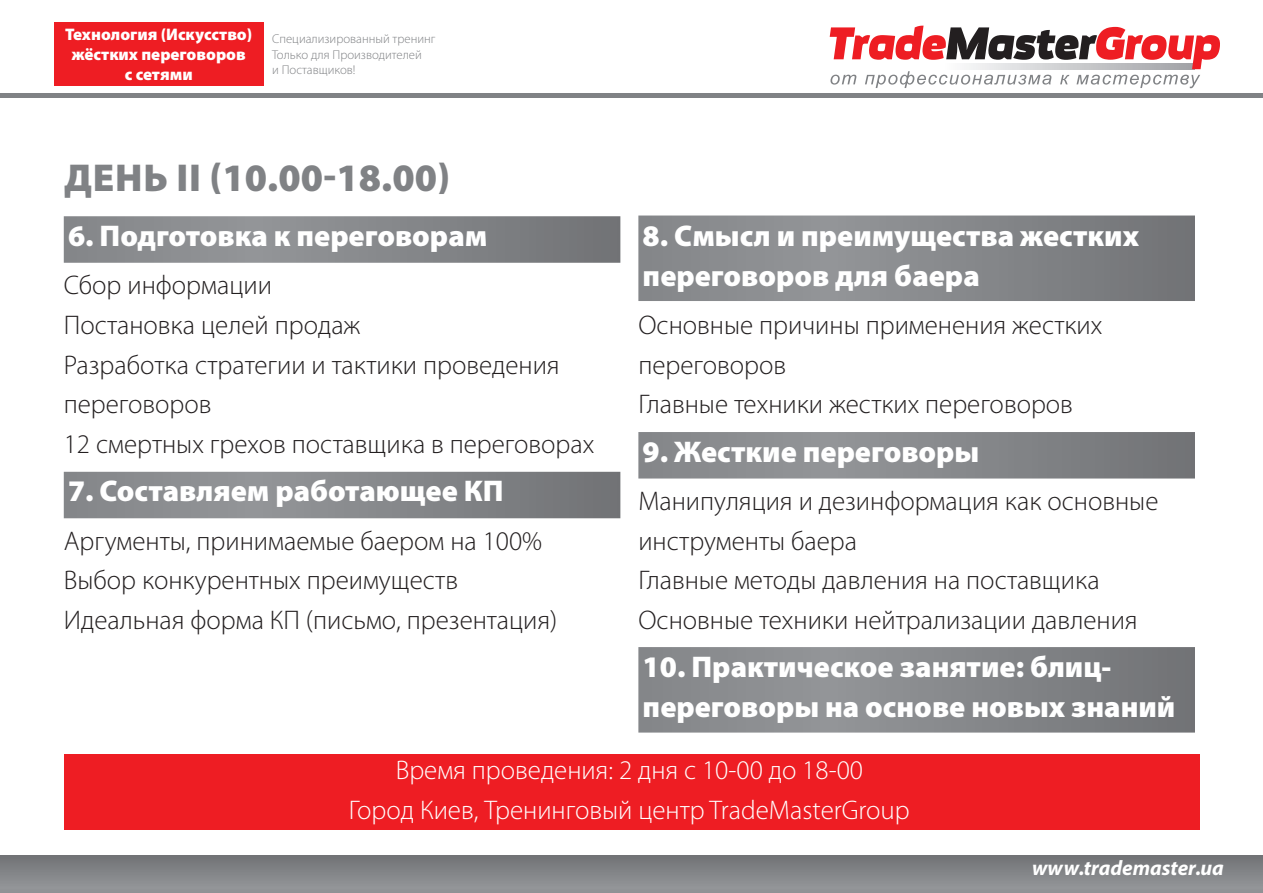
<style>
.page{position:relative;width:1263px;height:893px;background:#fff}
.page>*{position:absolute;margin:0;border:0;box-sizing:border-box;transform-origin:0 0}
.t1{font:900 39px "Myriad Pro";letter-spacing:.01em;color:#808285}
.t2{font:900 30px/39.8px "Myriad Pro";color:#fff}
.t3{font:300 27px/39.8px "Myriad Pro";color:#231f20}
.t4{font:300 27px/39.8px "Myriad Pro";color:#fff;text-align:center}
.t5{font:italic 700 21px "Myriad Pro";color:#fff}
.t6{font:900 16.8px/20.1px "Myriad Pro";color:#fff;text-align:center}
.t7{font:300 12.75px/15.3px "Myriad Pro";color:#808285}
</style>
<div class="page">
<div style="left:0;top:93px;width:1263px;height:5px;background:#808285"></div>
<div style="left:0;top:855px;width:1263px;height:38px;background:linear-gradient(to bottom,#717376,#95979a)"></div>
<svg style="left:830px;top:26px;width:390px;height:62px"></svg>
<div style="left:54px;top:22px;width:209px;height:63px;background:#ee1d23"></div>
<div style="left:64px;top:216px;width:556px;height:47px;background:linear-gradient(to right,#929497,#787a7d)"></div>
<div style="left:64px;top:472px;width:556px;height:46px;background:linear-gradient(to right,#929497,#787a7d)"></div>
<div style="left:638px;top:216px;width:557px;height:85px;background:linear-gradient(to right,#929497,#787a7d)"></div>
<div style="left:638px;top:432px;width:557px;height:46px;background:linear-gradient(to right,#929497,#787a7d)"></div>
<div style="left:638px;top:647px;width:557px;height:86px;background:linear-gradient(to right,#929497,#787a7d)"></div>
<div style="left:64px;top:754px;width:1135px;height:75px;background:#ee1d23"></div>
<p class="t6" style="left:65px;top:24px;width:189px">Технология (Искусство) жёстких переговоров<br>с сетями</p>
<p class="t7" style="left:272px;top:32px;width:165px">Специализированный тренинг<br>Только для Производителей<br>и Поставщиков!</p>
<h1 class="t1" style="left:64px;top:152px;width:388px">ДЕНЬ II (10.00-18.00)</h1>
<p class="t2" style="left:68px;top:215px;width:421px">6. Подготовка к переговорам</p>
<p class="t3" style="left:64px;top:266px;width:532px">Сбор информации<br>Постановка целей продаж<br>Разработка стратегии и тактики проведения переговоров<br>12 смертных грехов поставщика в переговорах</p>
<p class="t2" style="left:68px;top:470px;width:437px">7. Составляем работающее КП</p>
<p class="t3" style="left:64px;top:521px;width:495px">Аргументы, принимаемые баером на 100%<br>Выбор конкурентных преимуществ<br>Идеальная форма КП (письмо, презентация)</p>
<p class="t2" style="left:643px;top:215px;width:498px">8. Смысл и преимущества жестких переговоров для баера</p>
<p class="t3" style="left:638px;top:305px;width:466px">Основные причины применения жестких переговоров<br>Главные техники жестких переговоров</p>
<p class="t2" style="left:643px;top:430px;width:338px">9. Жесткие переговоры</p>
<p class="t3" style="left:638px;top:481px;width:521px">Манипуляция и дезинформация как основные инструменты баера<br>Главные методы давления на поставщика Основные техники нейтрализации давления</p>
<p class="t2" style="left:643px;top:646px;width:534px">10. Практическое занятие: блиц&shy;переговоры на основе новых знаний</p>
<p class="t4" style="left:349px;top:750px;width:562px">Время проведения: 2 дня с 10-00 до 18-00<br>Город Киев, Тренинговый центр TradeMasterGroup</p>
<p class="t5" style="left:1032px;top:854px;width:193px">www.trademaster.ua</p>
</div>
